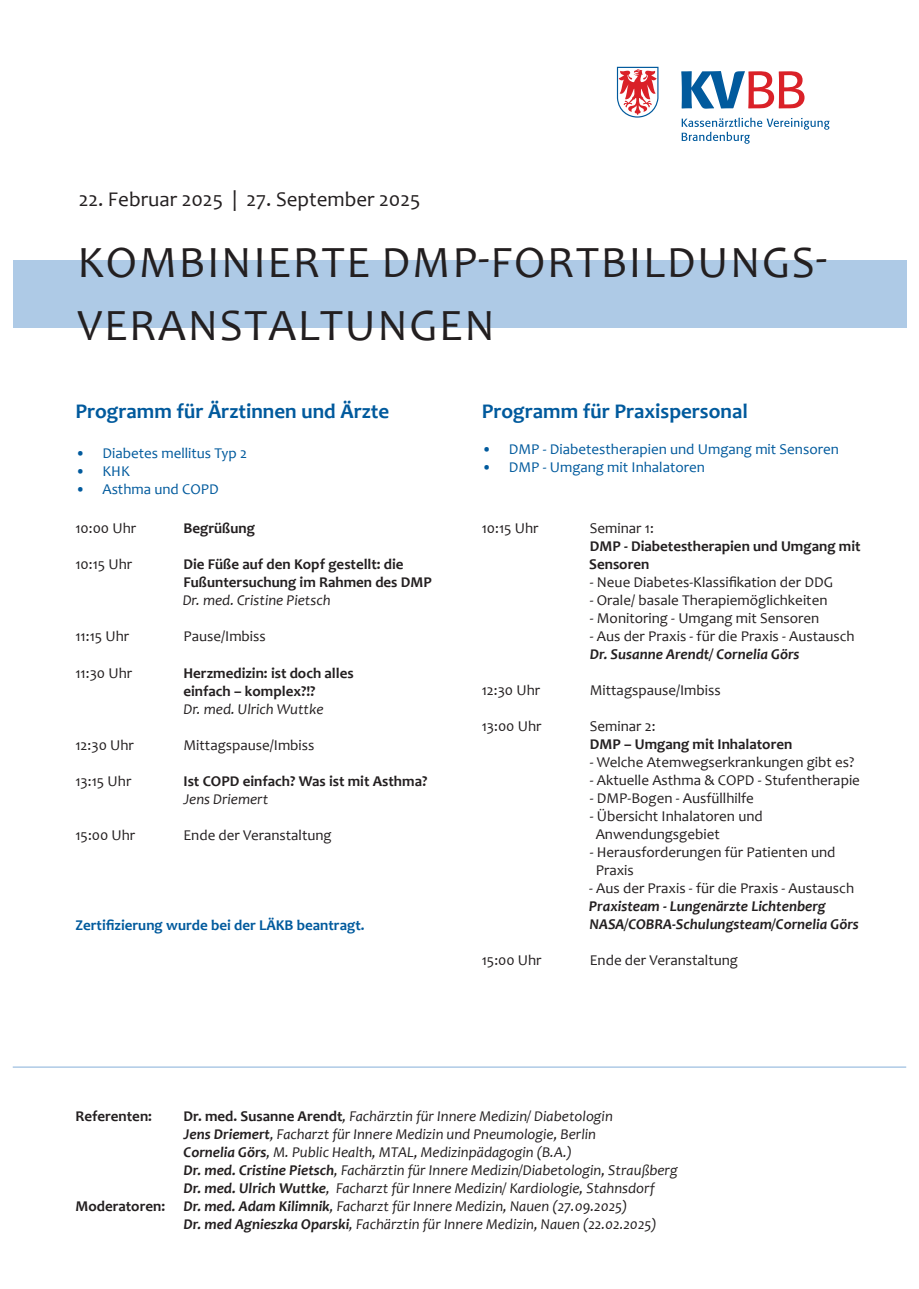
<style>
.page{position:relative;width:919px;height:1289px;background:#fff}
.page>*{position:absolute;margin:0;border:0;box-sizing:border-box;transform-origin:0 0}
.t1{font:45px "Candara";letter-spacing:.04em;color:#231f20}
.t2{font:700 21px "Candara";color:#015a9d}
.t3{font:21px "Candara";color:#231f20}
.t4{font:italic 15px/18px "Candara";color:#231f20}
.t5{font:15px/18px "Candara";color:#231f20}
.t6{font:700 15px/18px "Candara";color:#231f20}
.t7{font:italic 700 15px/18px "Candara";color:#231f20}
.t8{font:15px "Candara";color:#015a9d}
.t9{font:700 15px "Candara";color:#015a9d}
.s1{font-weight:400;font-style:normal}
.s2{font-weight:700;font-style:normal}
.s3{font-weight:700}
</style>
<div class="page">
<svg style="left:681px;top:118px;width:148px;height:26px"></svg>
<svg style="left:617px;top:67px;width:41px;height:51px"></svg>
<svg style="left:681px;top:71px;width:123px;height:38px"></svg>
<div style="left:13px;top:260px;width:893px;height:68px;background:#aecae6"></div>
<hr style="left:13px;top:1066px;width:893px;height:1px;background:#aecae6">
<p class="t3" style="left:79px;top:186px;width:343px">22. Februar 2025 | 27. September 2025</p>
<p class="t1" style="left:77px;top:234px;width:751px">KOMBINIERTE DMP-FORTBILDUNGS-</p>
<p class="t1" style="left:77px;top:297px;width:419px">VERANSTALTUNGEN</p>
<p class="t2" style="left:75px;top:398px;width:315px">Programm für Ärztinnen und Ärzte</p>
<p class="t8" style="left:75px;top:443px;width:173px">• Diabetes mellitus Typ 2</p>
<p class="t8" style="left:75px;top:461px;width:56px">• KHK</p>
<p class="t8" style="left:75px;top:479px;width:145px">• Asthma und COPD</p>
<p class="t5" style="left:75px;top:519px;width:62px">10:00 Uhr</p>
<p class="t6" style="left:183px;top:519px;width:73px">Begrüßung</p>
<p class="t5" style="left:75px;top:555px;width:58px">10:15 Uhr</p>
<p class="t6" style="left:183px;top:555px;width:222px">Die Füße auf den Kopf gestellt: die</p>
<p class="t6" style="left:183px;top:573px;width:250px">Fußuntersuchung im Rahmen des DMP</p>
<p class="t4" style="left:183px;top:591px;width:149px">Dr. med. Cristine Pietsch</p>
<p class="t5" style="left:75px;top:627px;width:55px">11:15 Uhr</p>
<p class="t5" style="left:183px;top:627px;width:84px">Pause/Imbiss</p>
<p class="t5" style="left:75px;top:663px;width:58px">11:30 Uhr</p>
<p class="t6" style="left:183px;top:663px;width:172px">Herzmedizin: ist doch alles</p>
<p class="t6" style="left:183px;top:681px;width:133px">einfach – komplex?!?</p>
<p class="t4" style="left:183px;top:699px;width:142px">Dr. med. Ulrich Wuttke</p>
<p class="t5" style="left:75px;top:735px;width:60px">12:30 Uhr</p>
<p class="t5" style="left:183px;top:735px;width:132px">Mittagspause/Imbiss</p>
<p class="t5" style="left:75px;top:771px;width:57px">13:15 Uhr</p>
<p class="t6" style="left:183px;top:771px;width:245px">Ist COPD einfach? Was ist mit Asthma?</p>
<p class="t4" style="left:183px;top:789px;width:86px">Jens Driemert</p>
<p class="t5" style="left:75px;top:825px;width:61px">15:00 Uhr</p>
<p class="t5" style="left:183px;top:825px;width:150px">Ende der Veranstaltung</p>
<p class="t9" style="left:75px;top:915px;width:291px">Zertifizierung wurde bei der LÄKB beantragt.</p>
<p class="t2" style="left:481px;top:398px;width:267px">Programm für Praxispersonal</p>
<p class="t8" style="left:481px;top:440px;width:358px">• DMP - Diabetestherapien und Umgang mit Sensoren</p>
<p class="t8" style="left:481px;top:458px;width:225px">• DMP - Umgang mit Inhalatoren</p>
<p class="t5" style="left:481px;top:519px;width:58px">10:15 Uhr</p>
<p class="t5" style="left:589px;top:519px;width:66px">Seminar 1:</p>
<p class="t6" style="left:589px;top:537px;width:273px">DMP - Diabetestherapien und Umgang mit<br>Sensoren</p>
<p class="t5" style="left:589px;top:573px;width:245px">- Neue Diabetes-Klassifikation der DDG</p>
<p class="t5" style="left:589px;top:591px;width:239px">- Orale/ basale Therapiemöglichkeiten</p>
<p class="t5" style="left:589px;top:609px;width:231px">- Monitoring - Umgang mit Sensoren</p>
<p class="t5" style="left:589px;top:627px;width:266px">- Aus der Praxis - für die Praxis - Austausch</p>
<p class="t7" style="left:589px;top:645px;width:211px">Dr. Susanne Arendt/ Cornelia Görs</p>
<p class="t5" style="left:481px;top:681px;width:60px">12:30 Uhr</p>
<p class="t5" style="left:589px;top:681px;width:132px">Mittagspause/Imbiss</p>
<p class="t5" style="left:481px;top:717px;width:61px">13:00 Uhr</p>
<p class="t5" style="left:589px;top:717px;width:67px">Seminar 2:</p>
<p class="t6" style="left:589px;top:735px;width:204px">DMP – Umgang mit Inhalatoren</p>
<p class="t5" style="left:589px;top:753px;width:266px">- Welche Atemwegserkrankungen gibt es?</p>
<p class="t5" style="left:589px;top:771px;width:272px">- Aktuelle Asthma &amp; COPD - Stufentherapie</p>
<p class="t5" style="left:589px;top:789px;width:166px">- DMP-Bogen - Ausfüllhilfe</p>
<p class="t5" style="left:595px;top:807px;width:168px;text-indent:-6px">- Übersicht Inhalatoren und<br>Anwendungsgebiet</p>
<p class="t5" style="left:595px;top:843px;width:241px;text-indent:-6px">- Herausforderungen für Patienten und<br>Praxis</p>
<p class="t7" style="left:589px;top:879px;width:271px"><span class="s1">- Aus der Praxis - für die Praxis - Austausch<br></span>Praxisteam - Lungenärzte Lichtenberg<br>NASA/COBRA-Schulungsteam/Cornelia Görs</p>
<p class="t5" style="left:481px;top:951px;width:61px">15:00 Uhr</p>
<p class="t5" style="left:589px;top:951px;width:150px">Ende der Veranstaltung</p>
<p class="t6" style="left:75px;top:1107px;width:78px">Referenten:</p>
<p class="t4" style="left:183px;top:1107px;width:495px"><span class="s2">Dr. med. Susanne Arendt</span>, Fachärztin für Innere Medizin/ Diabetologin<br><span class="s3">Jens Driemert</span>, Facharzt für Innere Medizin und Pneumologie, Berlin<br><span class="s3">Cornelia Görs</span>, M. Public Health, MTAL, Medizinpädagogin (B.A.)<br><span class="s3">Dr. med. Cristine Pietsch</span>, Fachärztin für Innere Medizin/Diabetologin, Straußberg <span class="s3">Dr. med. Ulrich Wuttke</span>, Facharzt für Innere Medizin/ Kardiologie, Stahnsdorf</p>
<p class="t4" style="left:184px;top:1197px;width:474px;text-indent:-108px"><span class="s2">Moderatoren:</span> <span class="s3">Dr. med. Adam Kilimnik</span>, Facharzt für Innere Medizin, Nauen (27.09.2025)<br><span class="s3">Dr. med Agnieszka Oparski</span>, Fachärztin für Innere Medizin, Nauen (22.02.2025)</p>
</div>
